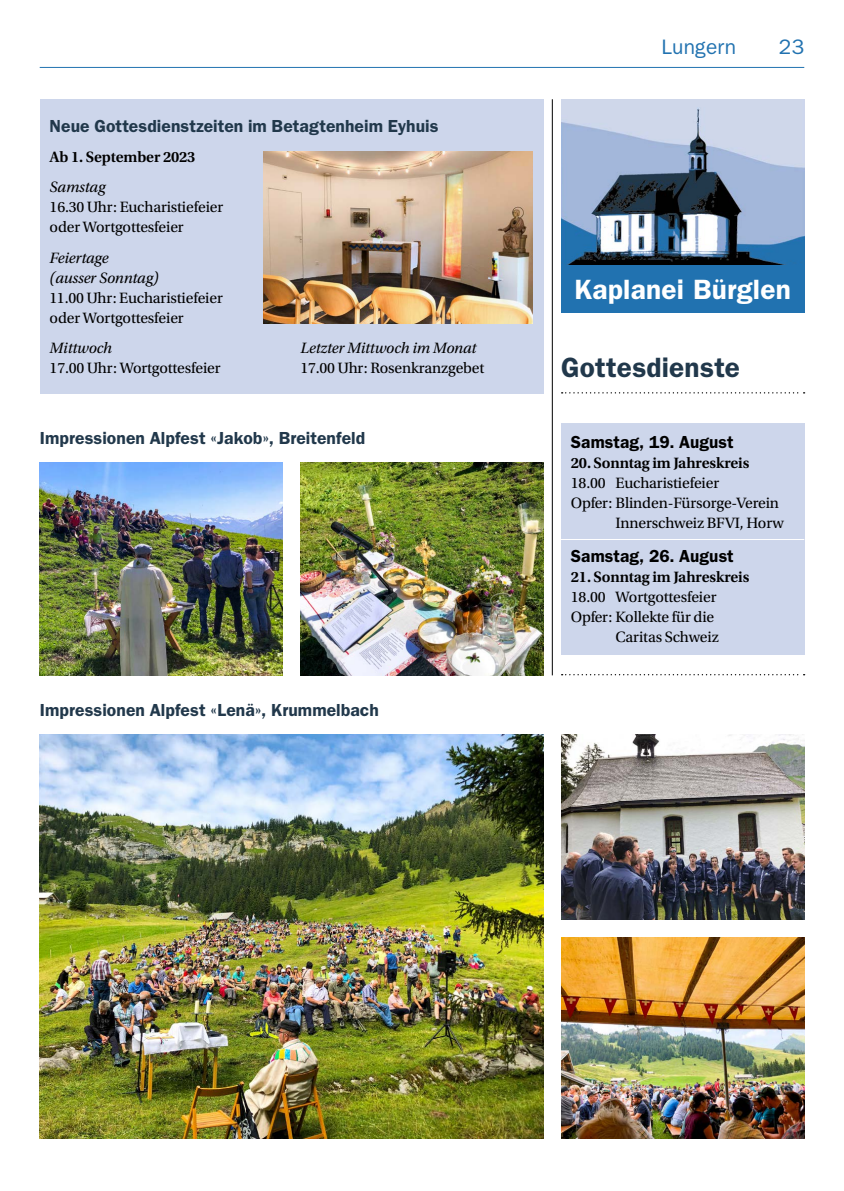
<style>
.page{position:relative;width:844px;height:1191px;background:#fff}
.page>*{position:absolute;margin:0;border:0;box-sizing:border-box;transform-origin:0 0}
.t1{font:600 28px "ITC Franklin Gothic Std";letter-spacing:.01em;color:#fff}
.t2{font:600 28px "ITC Franklin Gothic Std";letter-spacing:.01em;color:#21384b}
.t3{font:21px "ITC Franklin Gothic Std";letter-spacing:.01em;color:#2172b0}
.t4{font:600 17.5px "ITC Franklin Gothic Std";letter-spacing:.005em;color:#21384b}
.t5{font:600 17.5px "ITC Franklin Gothic Std";letter-spacing:.005em;color:#000}
.t6{font:15.75px/19.9px "Utopia Std";letter-spacing:-.01em;color:#000}
.t7{font:600 15.75px "Utopia Std";letter-spacing:-.01em;color:#000}
.t8{font:italic 15.75px/20.1px "Utopia Std";letter-spacing:-.01em;color:#000}
</style>
<div class="page">
<hr style="left:40px;top:67px;width:764px;height:1px;background:#2172b0">
<div style="left:561px;top:424px;width:243px;height:231px;background:#cdd6eb"></div>
<img style="left:561px;top:99px;width:243px;height:167px">
<div style="left:561px;top:266px;width:243px;height:47px;background:#2172b0"></div>
<hr style="left:561px;top:539px;width:243px;height:1px;background:#fff">
<hr style="left:552px;top:99px;width:1px;height:576px;background:#000">
<svg style="left:561px;top:392px;width:243px;height:1px"></svg>
<svg style="left:561px;top:674px;width:243px;height:1px"></svg>
<div style="left:40px;top:99px;width:503px;height:294px;background:#cdd6eb"></div>
<img style="left:263px;top:152px;width:270px;height:171px">
<img style="left:40px;top:463px;width:243px;height:212px">
<img style="left:300px;top:463px;width:243px;height:212px">
<img style="left:40px;top:734px;width:503px;height:404px">
<img style="left:561px;top:734px;width:243px;height:185px">
<img style="left:561px;top:937px;width:243px;height:201px">
<p class="t4" style="left:50px;top:115px;width:390px">Neue Gottesdienstzeiten im Betagtenheim Eyhuis</p>
<p class="t7" style="left:50px;top:148px;width:147px">Ab 1. September 2023</p>
<p class="t8" style="left:50px;top:177px;width:57px">Samstag</p>
<p class="t6" style="left:50px;top:197px;width:175px">16.30 Uhr: Eucharistiefeier oder Wortgottesfeier</p>
<p class="t8" style="left:50px;top:248px;width:111px">Feiertage (ausser Sonntag)</p>
<p class="t6" style="left:50px;top:288px;width:175px">11.00 Uhr: Eucharistiefeier oder Wortgottesfeier</p>
<p class="t8" style="left:50px;top:338px;width:64px">Mittwoch</p>
<p class="t6" style="left:50px;top:358px;width:172px">17.00 Uhr: Wortgottesfeier</p>
<p class="t8" style="left:300px;top:338px;width:177px">Letzter Mittwoch im Monat</p>
<p class="t6" style="left:300px;top:358px;width:185px">17.00 Uhr: Rosenkranzgebet</p>
<p class="t4" style="left:40px;top:427px;width:327px">Impressionen Alpfest «Jakob», Breitenfeld</p>
<p class="t4" style="left:40px;top:699px;width:340px">Impressionen Alpfest «Lenä», Krummelbach</p>
<h2 class="t3" style="left:661px;top:35px;width:76px">Lungern</h2>
<h2 class="t3" style="left:778px;top:35px;width:27px">23</h2>
<h1 class="t1" style="left:574px;top:273px;width:218px">Kaplanei Bürglen</h1>
<h1 class="t2" style="left:561px;top:351px;width:180px">Gottesdienste</h1>
<p class="t5" style="left:570px;top:431px;width:164px">Samstag, 19. August</p>
<p class="t7" style="left:570px;top:454px;width:180px">20. Sonntag im Jahreskreis</p>
<p class="t6" style="left:570px;top:473px;width:150px">18.00 Eucharistiefeier</p>
<p class="t6" style="left:570px;top:493px;width:210px">Opfer: Blinden-Fürsorge-Verein</p>
<p class="t6" style="left:615px;top:513px;width:170px">Innerschweiz BFVI, Horw</p>
<p class="t5" style="left:570px;top:546px;width:164px">Samstag, 26. August</p>
<p class="t7" style="left:570px;top:568px;width:180px">21. Sonntag im Jahreskreis</p>
<p class="t6" style="left:570px;top:587px;width:149px;text-align:right">18.00 Wortgottesfeier<br>Opfer: Kollekte für die<br>Caritas Schweiz</p>
</div>
